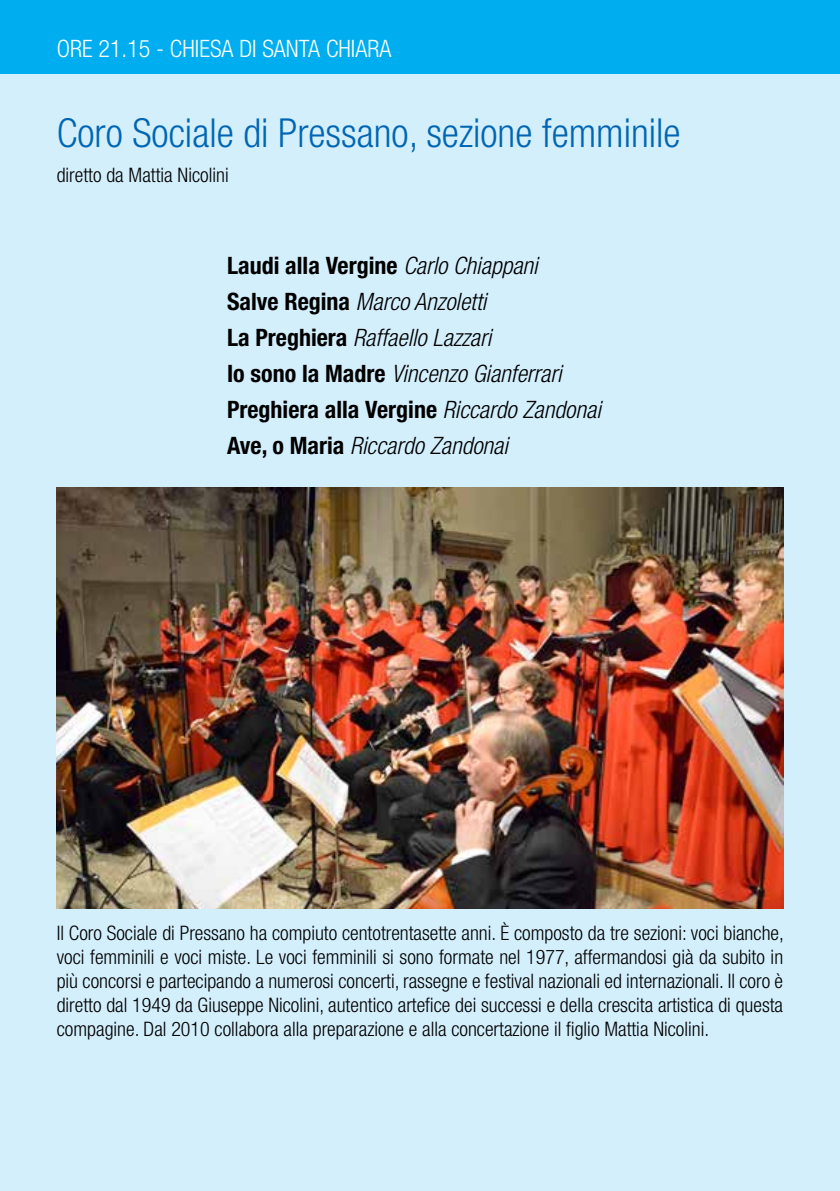
<style>
.page{position:relative;width:840px;height:1191px;background:#fff}
.page>*{position:absolute;margin:0;border:0;box-sizing:border-box;transform-origin:0 0}
.t1{font:300 condensed 40px "Helvetica Neue";color:#0066b3}
.t2{font:italic 300 condensed 24px/36px "Helvetica Neue";color:#000}
.t3{font:300 condensed 24px "Helvetica Neue";color:#fff}
.t4{font:300 condensed 20px/24px "Helvetica Neue";color:#000;text-align:justify}
.s1{font-weight:700;font-style:normal}
</style>
<div class="page">
<div style="left:0;top:0;width:839px;height:1191px;background:#d4effc"></div>
<div style="left:0;top:0;width:839px;height:74px;background:#00aeef"></div>
<img style="left:57px;top:488px;width:725px;height:420px">
<p class="t3" style="left:57px;top:34px;width:336px">ore 21.15 - Chiesa di Santa Chiara</p>
<h1 class="t1" style="left:57px;top:110px;width:625px">Coro Sociale di Pressano, sezione femminile</h1>
<p class="t4" style="left:57px;top:163px;width:173px">diretto da Mattia Nicolini</p>
<p class="t2" style="left:227px;top:248px;width:375px"><span class="s1">Laudi alla Vergine</span> Carlo Chiappani<br><span class="s1">Salve Regina</span> Marco Anzoletti<br><span class="s1">La Preghiera</span> Raffaello Lazzari<br><span class="s1">Io sono la Madre</span> Vincenzo Gianferrari <span class="s1">Preghiera alla Vergine</span> Riccardo Zandonai <span class="s1">Ave, o Maria</span> Riccardo Zandonai</p>
<p class="t4" style="left:57px;top:921px;width:728px">Il Coro Sociale di Pressano ha compiuto centotrentasette anni. È composto da tre sezioni: voci bianche, voci femminili e voci miste. Le voci femminili si sono formate nel 1977, affermandosi già da subito in più concorsi e partecipando a numerosi concerti, rassegne e festival nazionali ed internazionali. Il coro è diretto dal 1949 da Giuseppe Nicolini, autentico artefice dei successi e della crescita artistica di questa compagine. Dal 2010 collabora alla preparazione e alla concertazione il figlio Mattia Nicolini.</p>
</div>
